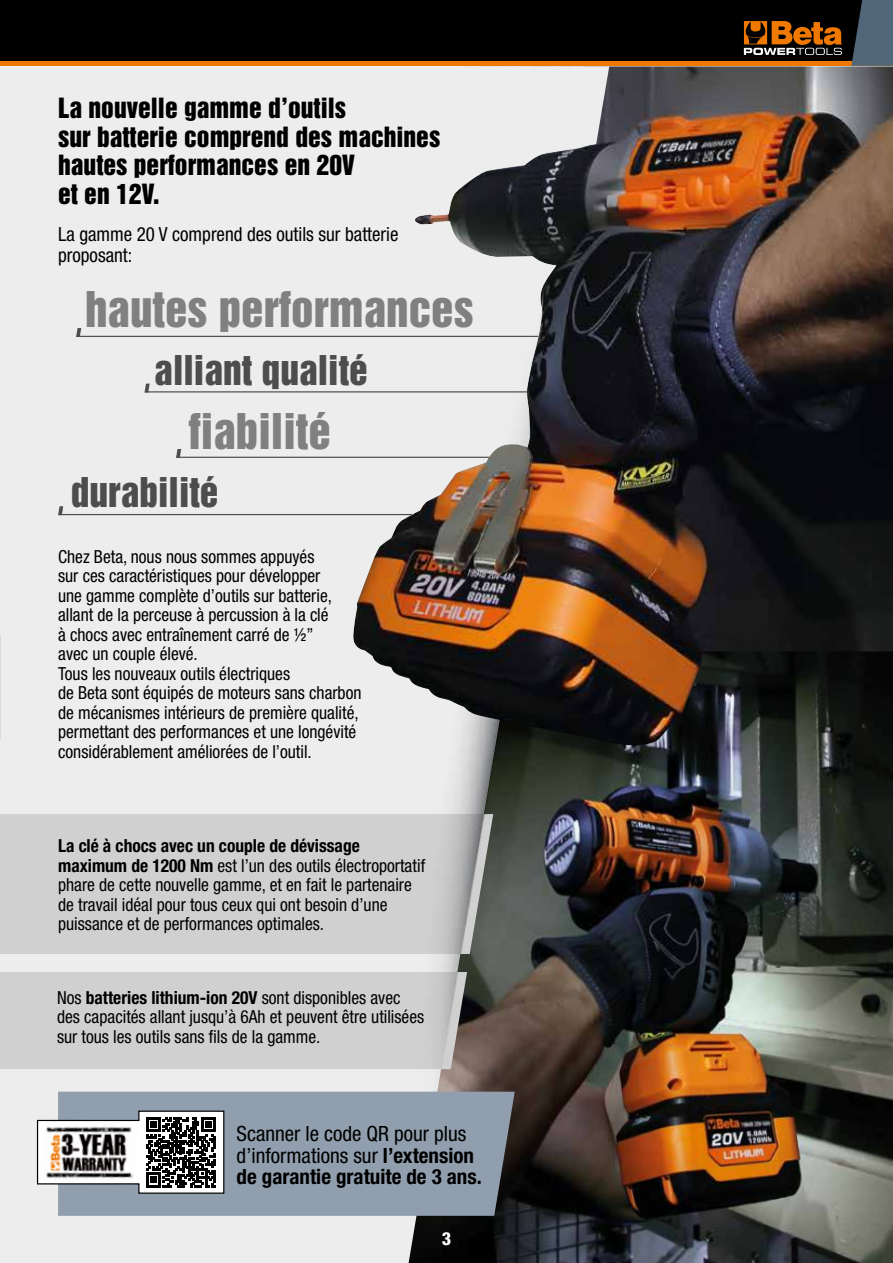
<style>
.page{position:relative;width:893px;height:1263px;background:#fff}
.page>*{position:absolute;margin:0;border:0;box-sizing:border-box;transform-origin:0 0}
.t1{font:45px "Helvetica Inserat LT Std";color:#808080}
.t2{font:37.5px "Helvetica Inserat LT Std";color:#4d4d4d}
.t3{font:25.5px/28.5px "Helvetica Inserat LT Std";color:#000}
.t4{font:condensed 21px/21.8px "Helvetica Neue LT Std";color:#000}
.t5{font:condensed 19.5px/21px "Helvetica Neue LT Std";color:#000}
.t6{font:condensed 18px/19.5px "Helvetica Neue LT Std";color:#000}
.t7{font:800 condensed 18px "Helvetica Neue LT Std";color:#fff}
.s1{font-weight:700}
</style>
<div class="page">
<div style="left:0;top:0;width:893px;height:66px;background:#000"></div>
<hr style="left:0;top:62px;width:893px;height:4px;background:#ef7900">
<svg style="left:744px;top:21px;width:98px;height:34px"></svg>
<svg style="left:851px;top:0;width:42px;height:66px;background:#465867"></svg>
<img style="left:609px;top:748px;width:284px;height:515px">
<img style="left:609px;top:66px;width:284px;height:27px">
<div style="left:0;top:66px;width:609px;height:1197px;background:#ededed"></div>
<div style="left:0;top:814px;width:363px;height:140px;background:#d0d0d0"></div>
<div style="left:0;top:972px;width:363px;height:97px;background:#d0d0d0"></div>
<img style="left:363px;top:748px;width:256px;height:430px">
<img style="left:352px;top:93px;width:541px;height:655px">
<div style="left:58px;top:1092px;width:457px;height:124px;background:#909ead"></div>
<hr style="left:76px;top:336px;width:462px;height:1px;background:#4d4d4d">
<svg style="left:76px;top:328px;width:5px;height:9px"></svg>
<hr style="left:145px;top:391px;width:382px;height:1px;background:#4d4d4d">
<svg style="left:145px;top:384px;width:5px;height:8px"></svg>
<hr style="left:176px;top:457px;width:313px;height:1px;background:#4d4d4d">
<svg style="left:176px;top:449px;width:5px;height:9px"></svg>
<hr style="left:58px;top:514px;width:354px;height:1px;background:#4d4d4d">
<svg style="left:58px;top:506px;width:5px;height:9px"></svg>
<svg style="left:36px;top:1110px;width:189px;height:84px"></svg>
<h3 class="t3" style="left:58px;top:94px;width:384px">La nouvelle gamme d’outils<br>sur batterie comprend des machines hautes performances en 20V<br>et en 12V.</h3>
<p class="t5" style="left:58px;top:223px;width:342px">La gamme 20 V comprend des outils sur batterie proposant:</p>
<h1 class="t1" style="left:85px;top:282px;width:390px">hautes performances</h1>
<h2 class="t2" style="left:154px;top:347px;width:215px">alliant qualité</h2>
<h1 class="t1" style="left:188px;top:405px;width:144px">fiabilité</h1>
<h2 class="t2" style="left:71px;top:470px;width:149px">durabilité</h2>
<p class="t6" style="left:58px;top:546px;width:305px">Chez Beta, nous nous sommes appuyés<br>sur ces caractéristiques pour développer<br>une gamme complète d’outils sur batterie, allant de la perceuse à percussion à la clé<br>à chocs avec entraînement carré de ½”<br>avec un couple élevé.<br>Tous les nouveaux outils électriques<br>de Beta sont équipés de moteurs sans charbon de mécanismes intérieurs de première qualité, permettant des performances et une longévité considérablement améliorées de l’outil.</p>
<p class="t6" style="left:58px;top:836px;width:369px"><span class="s1">La clé à chocs avec un couple de dévissage maximum de 1200 Nm</span> est l’un des outils électroportatif phare de cette nouvelle gamme, et en fait le partenaire de travail idéal pour tous ceux qui ont besoin d’une puissance et de performances optimales.</p>
<p class="t6" style="left:57px;top:987px;width:369px">Nos <span class="s1">batteries lithium-ion 20V</span> sont disponibles avec des capacités allant jusqu’à 6Ah et peuvent être utilisées sur tous les outils sans fils de la gamme.</p>
<p class="t4" style="left:237px;top:1122px;width:247px">Scanner le code QR pour plus d’informations sur <span class="s1">l’extension de garantie gratuite de 3 ans.</span></p>
<p class="t7" style="left:442px;top:1227px;width:11px">3</p>
</div>
